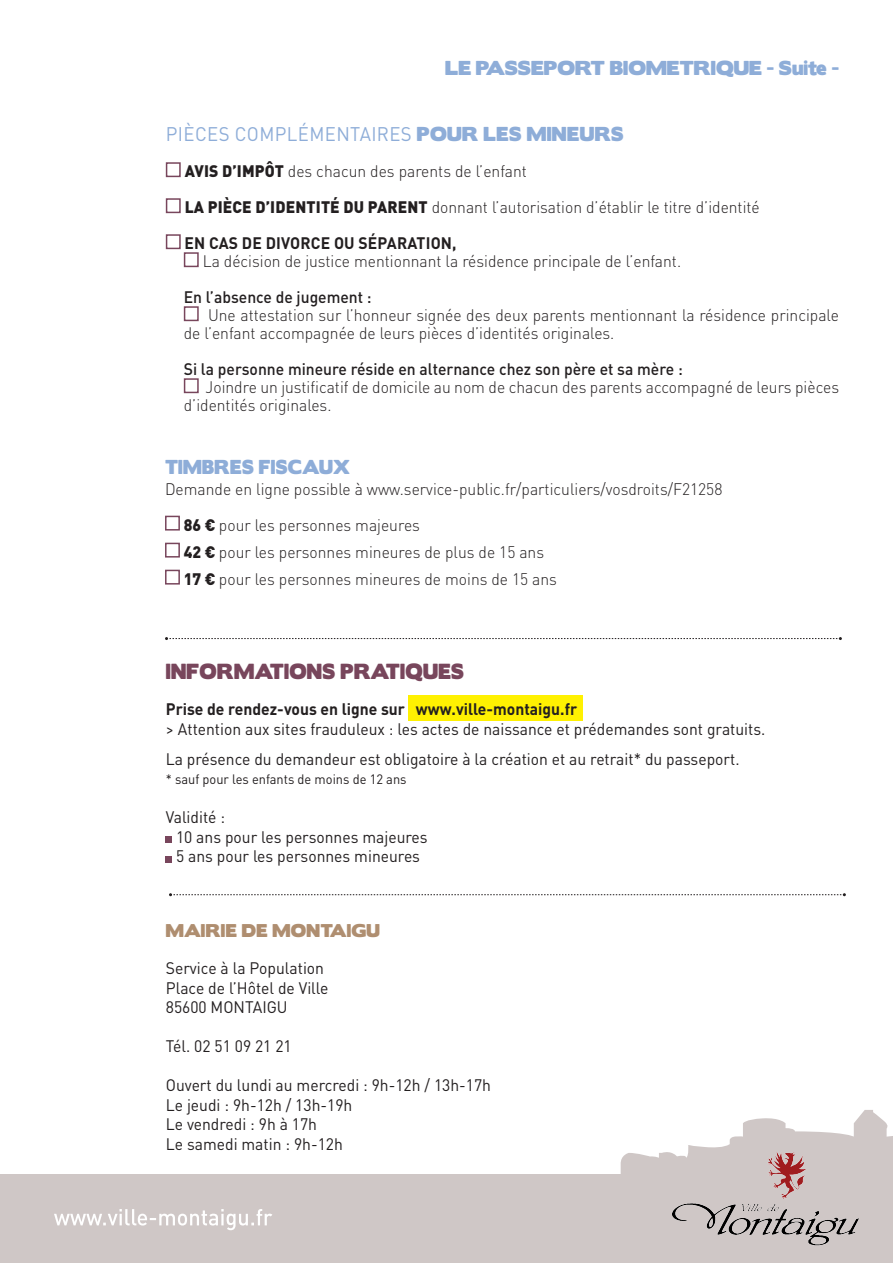
<style>
.page{position:relative;width:893px;height:1263px;background:#fff}
.page>*{position:absolute;margin:0;border:0;box-sizing:border-box;transform-origin:0 0}
.t1{font:19.5px "DIN Pro";letter-spacing:.02em;color:#8eadd8;scale:.95 1}
.t2{font:19.5px "Boris Black Bloxx";letter-spacing:.02em;color:#78465c;scale:.9 1}
.t3{font:18px "Boris Black Bloxx";color:#8eadd8}
.t4{font:18px "Boris Black Bloxx";letter-spacing:.02em;color:#8eadd8;scale:.9 1}
.t5{font:300 16.5px/18px "DIN Pro";color:#231f20;scale:.95 1}
.t6{font:16.5px "DIN Pro";color:#231f20;scale:.95 1}
.t7{font:500 16.5px "DIN Pro";color:#231f20;scale:.95 1}
.t8{font:700 16.5px "DIN Pro";color:#231f20;scale:.95 1}
.t9{font:16.5px "Boris Black Bloxx";letter-spacing:.02em;color:#af8e70;scale:.95 1}
.t10{font:13.5px "DIN Pro";color:#231f20;scale:.95 1}
.s1{font-family:"Boris Black Bloxx";font-size:18px}
.s2{font-weight:900}
</style>
<div class="page">
<div style="left:409px;top:696px;width:174px;height:25px;background:#fff101"></div>
<svg style="left:620px;top:1110px;width:273px;height:65px"></svg>
<div style="left:0;top:1175px;width:893px;height:88px;background:#cfc7c6"></div>
<img style="left:668px;top:1145px;width:199px;height:101px">
<svg style="left:54px;top:1209px;width:218px;height:21px"></svg>
<div style="left:166px;top:836px;width:6px;height:7px;background:#78465c"></div>
<svg style="left:166px;top:856px;width:6px;height:6px"></svg>
<svg style="left:169px;top:893px;width:677px;height:3px"></svg>
<div style="left:165px;top:516px;width:15px;height:14px;border:2px solid #78465c"></div>
<div style="left:165px;top:543px;width:15px;height:14px;border:2px solid #78465c"></div>
<div style="left:165px;top:570px;width:15px;height:14px;border:2px solid #78465c"></div>
<svg style="left:165px;top:637px;width:677px;height:3px"></svg>
<div style="left:166px;top:162px;width:15px;height:15px;border:2px solid #78465c"></div>
<div style="left:166px;top:198px;width:15px;height:15px;border:2px solid #78465c"></div>
<div style="left:166px;top:234px;width:15px;height:15px;border:2px solid #78465c"></div>
<div style="left:184px;top:252px;width:15px;height:15px;border:2px solid #78465c"></div>
<div style="left:184px;top:306px;width:15px;height:15px;border:2px solid #78465c"></div>
<div style="left:184px;top:378px;width:15px;height:15px;border:2px solid #78465c"></div>
<p class="t3" style="left:445px;top:54px;width:395px">LE PASSEPORT BIOMETRIQUE - Suite -</p>
<p class="t1" style="left:166px;top:121px;width:483px">PIÈCES COMPLÉMENTAIRES <span class="s1">POUR LES MINEURS</span></p>
<p class="t5" style="left:185px;top:162px;width:362px"><span class="s2">AVIS D’IMPÔT</span> des chacun des parents de l’enfant</p>
<p class="t5" style="left:185px;top:198px;width:607px"><span class="s2">LA PIÈCE D’IDENTITÉ DU PARENT</span> donnant l’autorisation d’établir le titre d’identité</p>
<p class="t8" style="left:184px;top:232px;width:288px">EN CAS DE DIVORCE OU SÉPARATION,</p>
<p class="t5" style="left:203px;top:252px;width:505px">La décision de justice mentionnant la résidence principale de l’enfant.</p>
<p class="t7" style="left:184px;top:286px;width:199px">En l’absence de jugement :</p>
<p class="t5" style="left:184px;top:306px;width:691px;text-indent:24px">Une attestation sur l’honneur signée des deux parents mentionnant la résidence principale de l’enfant accompagnée de leurs pièces d’identités originales.</p>
<p class="t7" style="left:184px;top:358px;width:527px">Si la personne mineure réside en alternance chez son père et sa mère :</p>
<p class="t5" style="left:184px;top:378px;width:691px;text-indent:22px">Joindre un justificatif de domicile au nom de chacun des parents accompagné de leurs pièces d’identités originales.</p>
<p class="t4" style="left:165px;top:453px;width:207px">TIMBRES FISCAUX</p>
<p class="t5" style="left:165px;top:479px;width:588px">Demande en ligne possible à www.service-public.fr/particuliers/vosdroits/F21258</p>
<p class="t5" style="left:184px;top:515px;width:250px"><span class="s2">86 €</span> pour les personnes majeures</p>
<p class="t5" style="left:184px;top:542px;width:381px"><span class="s2">42 €</span> pour les personnes mineures de plus de 15 ans</p>
<p class="t5" style="left:184px;top:569px;width:394px"><span class="s2">17 €</span> pour les personnes mineures de moins de 15 ans</p>
<p class="t2" style="left:166px;top:657px;width:333px">INFORMATIONS PRATIQUES</p>
<p class="t8" style="left:166px;top:698px;width:435px">Prise de rendez-vous en ligne sur www.ville-montaigu.fr</p>
<p class="t6" style="left:166px;top:718px;width:633px">&gt; Attention aux sites frauduleux : les actes de naissance et prédemandes sont gratuits.</p>
<p class="t6" style="left:166px;top:748px;width:605px">La présence du demandeur est obligatoire à la création et au retrait* du passeport.</p>
<p class="t10" style="left:166px;top:770px;width:255px">* sauf pour les enfants de moins de 12 ans</p>
<p class="t6" style="left:166px;top:806px;width:64px">Validité :</p>
<p class="t6" style="left:176px;top:826px;width:266px">10 ans pour les personnes majeures</p>
<p class="t6" style="left:176px;top:845px;width:258px">5 ans pour les personnes mineures</p>
<p class="t9" style="left:166px;top:918px;width:227px">MAIRIE DE MONTAIGU</p>
<p class="t6" style="left:166px;top:957px;width:168px">Service à la Population</p>
<p class="t6" style="left:166px;top:976px;width:173px">Place de l’Hôtel de Ville</p>
<p class="t6" style="left:166px;top:996px;width:130px">85600 MONTAIGU</p>
<p class="t6" style="left:166px;top:1035px;width:134px">Tél. 02 51 09 21 21</p>
<p class="t6" style="left:166px;top:1074px;width:344px">Ouvert du lundi au mercredi : 9h-12h / 13h-17h</p>
<p class="t6" style="left:166px;top:1093px;width:198px">Le jeudi : 9h-12h / 13h-19h</p>
<p class="t6" style="left:166px;top:1113px;width:161px">Le vendredi : 9h à 17h</p>
<p class="t6" style="left:166px;top:1132px;width:188px">Le samedi matin : 9h-12h</p>
</div>
